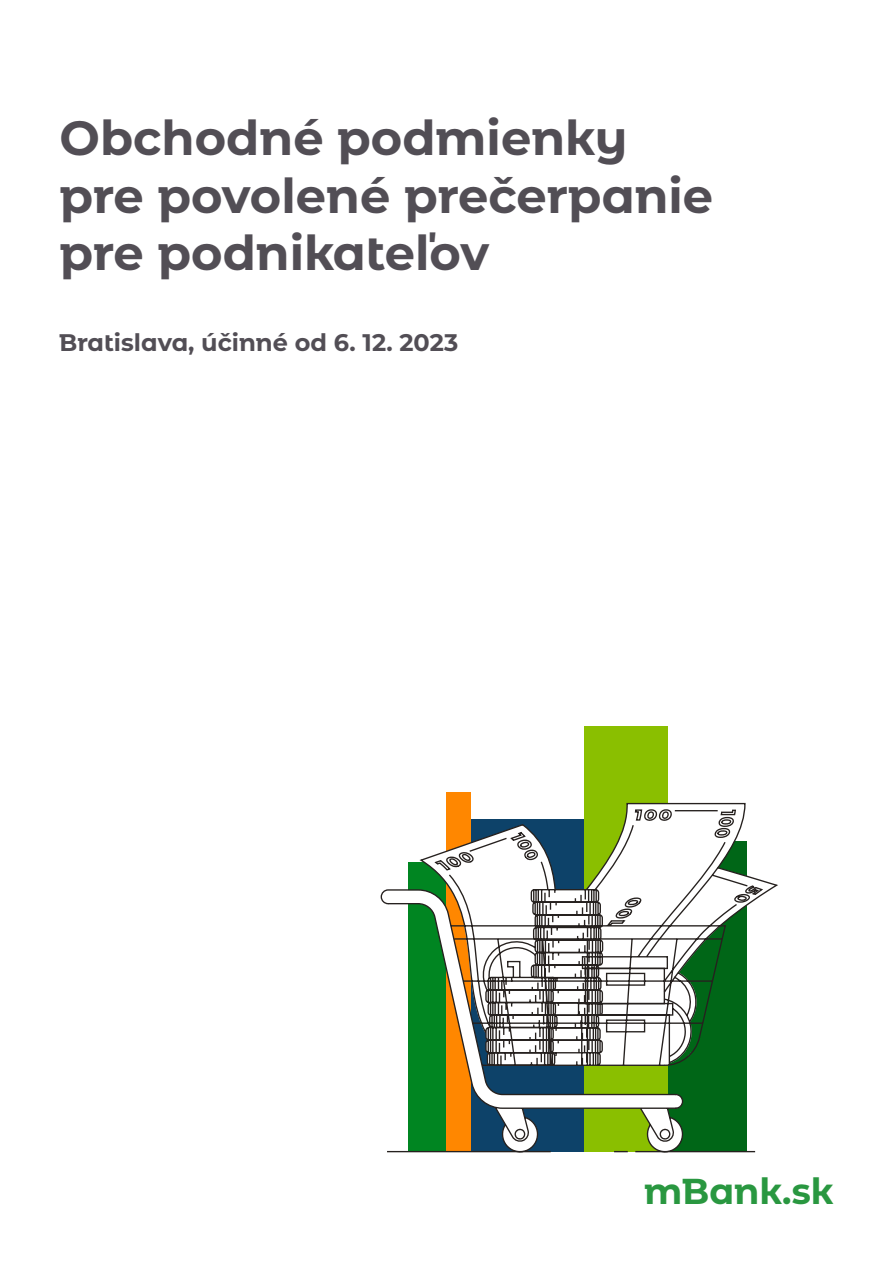
<style>
.page{position:relative;width:893px;height:1263px;background:#fff}
.page>*{position:absolute;margin:0;border:0;box-sizing:border-box;transform-origin:0 0}
.t1{font:700 48px/57.6px "m Bank";color:#524e55}
.t2{font:700 36px "m Bank";color:#299740}
.t3{font:700 24px "m Bank";color:#524e55}
</style>
<div class="page">
<div style="left:446px;top:792px;width:25px;height:359px;background:#ff8700"></div>
<div style="left:585px;top:727px;width:83px;height:424px;background:#8abf00"></div>
<svg style="left:381px;top:803px;width:397px;height:350px"></svg>
<p class="t1" style="left:60px;top:107px;width:570px">Obchodné podmienky</p>
<p class="t1" style="left:60px;top:164px;width:655px">pre povolené prečerpanie pre podnikateľov</p>
<p class="t3" style="left:60px;top:325px;width:400px">Bratislava, účinné od 6. 12. 2023</p>
<p class="t2" style="left:644px;top:1165px;width:190px">mBank.sk</p>
</div>
